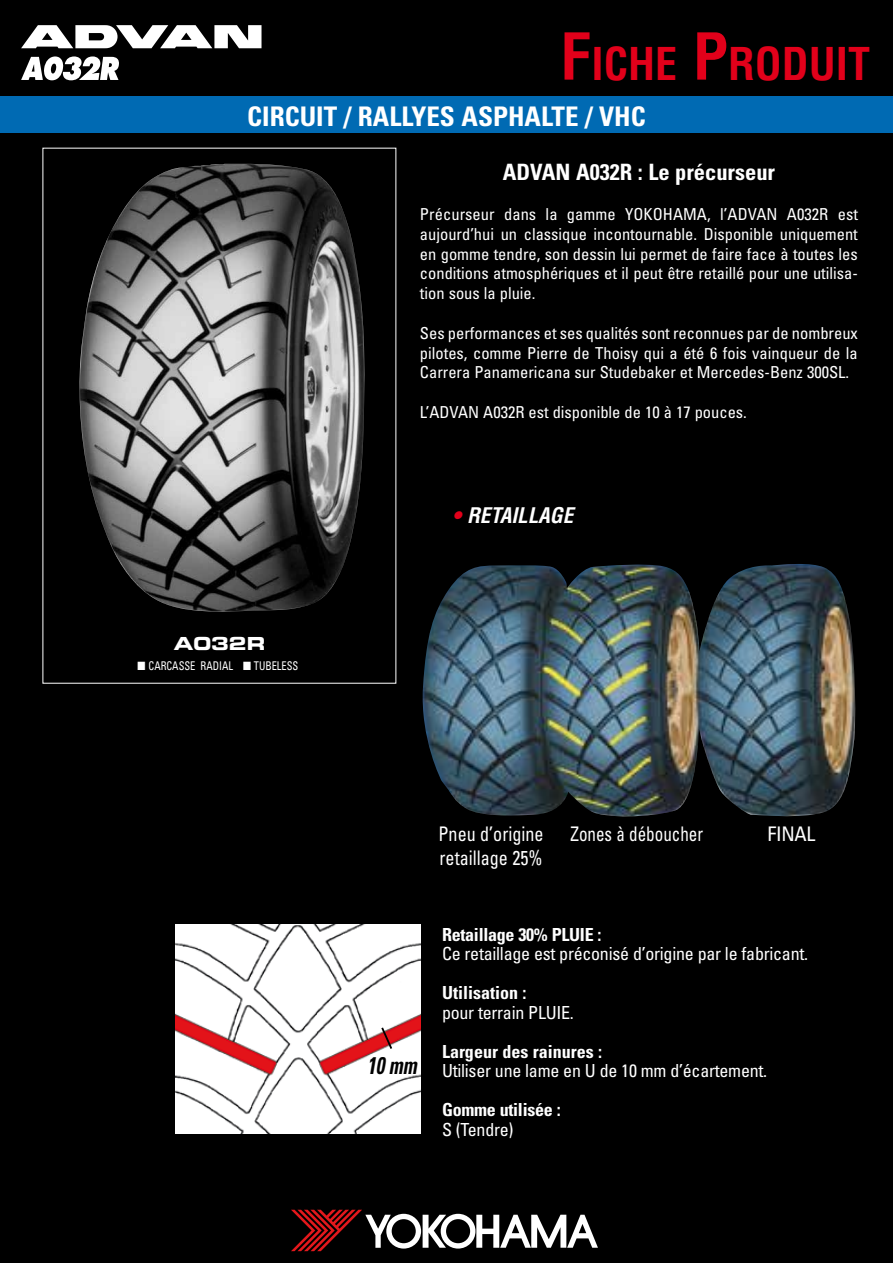
<style>
.page{position:relative;width:893px;height:1263px;background:#000}
.page>*{position:absolute;margin:0;border:0;box-sizing:border-box;transform-origin:0 0}
.t1{font:700 condensed 44.1px "Helvetica";color:#e2001a}
.t2{font:700 condensed 27px "Univers";color:#fff}
.t3{font:italic 700 condensed 24.15px "Univers";color:#000;scale:.8 1}
.t4{font:700 condensed 22.5px "Univers";color:#fff}
.t5{font:italic 700 condensed 21px "Helvetica";color:#fff}
.t6{font:condensed 20.1px/24.2px "Univers";color:#fff;scale:.9 1}
.t7{font:condensed 20.1px "Univers";color:#fff;scale:.85 1}
.t8{font:condensed 20.1px "Univers";color:#fff}
.t9{font:condensed 18px "Univers";letter-spacing:-.015em;color:#fff}
.t10{font:700 condensed 18px "Univers";letter-spacing:-.005em;color:#fff}
.t11{font:18px "Eurostile Bold Extended Two";color:#fff}
.t12{font:condensed 16.5px/19.8px "Univers";color:#fff;text-align:justify}
.t13{font:condensed 12px "Univers";color:#fff;scale:.87 1}
.s1{font-size:63px}
.s2{color:#e2001a}
</style>
<div class="page">
<img style="left:79px;top:164px;width:286px;height:448px">
<div style="left:0;top:96px;width:893px;height:37px;background:#006ab3"></div>
<svg style="left:21px;top:25px;width:240px;height:23px"></svg>
<svg style="left:21px;top:56px;width:98px;height:24px"></svg>
<svg style="left:291px;top:1210px;width:307px;height:41px"></svg>
<img style="left:422px;top:564px;width:434px;height:253px">
<img style="left:175px;top:924px;width:245px;height:210px">
<svg style="left:380px;top:1025px;width:14px;height:26px"></svg>
<h1 class="t1" style="left:560px;top:36px;width:312px"><span class="s1">F</span>ICHE <span class="s1">P</span>RODUIT</h1>
<h2 class="t2" style="left:247px;top:100px;width:400px">CIRCUIT / RALLYES ASPHALTE / VHC</h2>
<h3 class="t4" style="left:503px;top:159px;width:274px">ADVAN A032R : Le précurseur</h3>
<p class="t12" style="left:420px;top:204px;width:440px">Précurseur dans la gamme YOKOHAMA, l’ADVAN A032R est aujourd’hui un classique incontournable. Disponible uniquement en gomme tendre, son dessin lui permet de faire face à toutes les conditions atmosphériques et il peut être retaillé pour une utilisa&shy;tion sous la pluie.</p>
<p class="t12" style="left:420px;top:323px;width:440px">Ses performances et ses qualités sont reconnues par de nombreux pilotes, comme Pierre de Thoisy qui a été 6 fois vainqueur de la Carrera Panamericana sur Studebaker et Mercedes-Benz 300SL.</p>
<p class="t12" style="left:420px;top:402px;width:329px">L’ADVAN A032R est disponible de 10 à 17 pouces.</p>
<p class="t11" style="left:174px;top:631px;width:93px">A032R</p>
<p class="t13" style="left:137px;top:658px;width:187px">■ CARCASSE RADIAL ■ TUBELESS</p>
<p class="t5" style="left:452px;top:502px;width:122px"><span class="s2">•</span> RETAILLAGE</p>
<p class="t6" style="left:439px;top:821px;width:118px">Pneu d’origine retaillage 25%</p>
<p class="t7" style="left:570px;top:821px;width:158px">Zones à déboucher</p>
<p class="t8" style="left:768px;top:821px;width:49px">FINAL</p>
<h3 class="t3" style="left:367px;top:1050px;width:64px">10 mm</h3>
<p class="t10" style="left:442px;top:923px;width:161px">Retaillage 30% PLUIE :</p>
<p class="t9" style="left:442px;top:942px;width:368px">Ce retaillage est préconisé d’origine par le fabricant.</p>
<p class="t10" style="left:442px;top:982px;width:86px">Utilisation :</p>
<p class="t9" style="left:442px;top:1001px;width:133px">pour terrain PLUIE.</p>
<p class="t10" style="left:442px;top:1040px;width:162px">Largeur des rainures :</p>
<p class="t9" style="left:442px;top:1059px;width:327px">Utiliser une lame en U de 10 mm d’écartement.</p>
<p class="t10" style="left:442px;top:1099px;width:120px">Gomme utilisée :</p>
<p class="t9" style="left:442px;top:1118px;width:73px">S (Tendre)</p>
</div>
